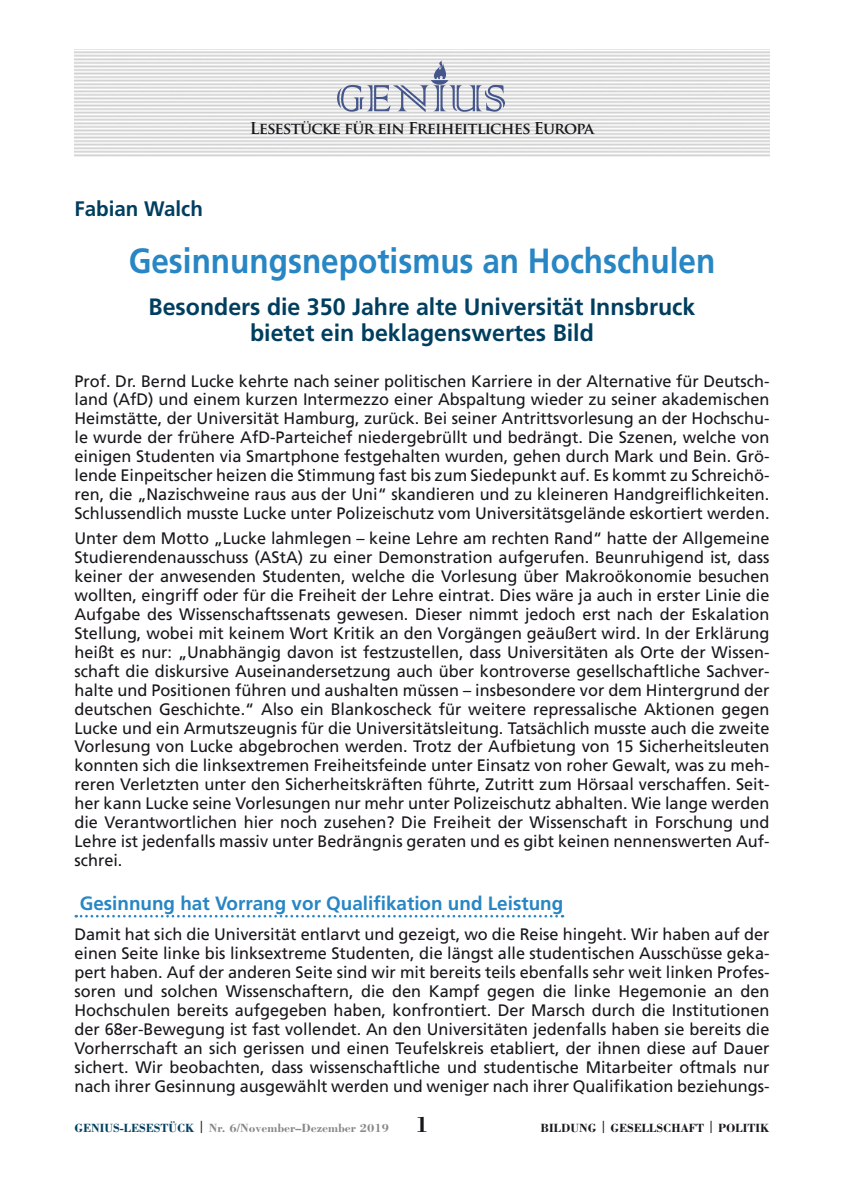
<style>
.page{position:relative;width:844px;height:1191px;background:#fff}
.page>*{position:absolute;margin:0;border:0;box-sizing:border-box;transform-origin:0 0}
.Beitrag_Titel{font:700 35px "Frutiger LT Std";color:#2786c3;scale:.9 1}
.Beitrag_Untertitel{font:700 23.62px/26.2px "Frutiger LT Std";color:#003e5f;text-align:center}
.Beitrag_Autor{font:700 21px "Frutiger LT Std";color:#003e5f}
.Zwischentitel{font:700 19.25px "Frutiger LT Std";color:#2786c3}
.Normal_nach_Titel_Un{font:16.62px/18.9px "Frutiger LT Std";color:#1a171c;text-align:justify}
.t1{font:700 15.92px "Trajan Pro";letter-spacing:-.05em;color:#1a171c}
.Fußzeile{font:700 12.25px "Bodoni Std";color:#87888a}
.Fußzeile-2{font:700 12.25px "Bodoni Std";color:#1a171c}
.s1{color:#003e5f}
.s2{color:#1a171c}
.s3{font-size:22.75px;color:#1a171c}
</style>
<div class="page">
<img style="left:337px;top:59px;width:168px;height:53px">
<img style="left:429px;top:59px;width:22px;height:22px">
<svg style="left:76px;top:915px;width:487px;height:2px"></svg>
<p class="t1" style="left:250px;top:118px;width:346px">Lesestücke für ein Freiheitliches Europa</p>
<p class="Beitrag_Autor" style="left:74px;top:197px;width:130px">Fabian Walch</p>
<p class="Beitrag_Titel" style="left:129px;top:240px;width:653px">Gesinnungsnepotismus an Hochschulen</p>
<p class="Beitrag_Untertitel" style="left:148px;top:294px;width:548px">Besonders die 350 Jahre alte Universität Innsbruck bietet ein beklagenswertes Bild</p>
<p class="Normal_nach_Titel_Un" style="left:74px;top:371px;width:696px">Prof. Dr. Bernd Lucke kehrte nach seiner politischen Karriere in der Alternative für Deutsch&shy;land (AfD) und einem kurzen Intermezzo einer Abspaltung wieder zu seiner akademischen Heimstätte, der Universität Hamburg, zurück. Bei seiner Antrittsvorlesung an der Hochschu&shy;le wurde der frühere AfD-Parteichef niedergebrüllt und bedrängt. Die Szenen, welche von einigen Studenten via Smartphone festgehalten wurden, gehen durch Mark und Bein. Grö&shy;lende Einpeitscher heizen die Stimmung fast bis zum Siedepunkt auf. Es kommt zu Schreichö&shy;ren, die „Nazischweine raus aus der Uni“ skandieren und zu kleineren Handgreiflichkeiten.<br>Schlussendlich musste Lucke unter Polizeischutz vom Universitätsgelände eskortiert werden.</p>
<p class="Normal_nach_Titel_Un" style="left:74px;top:529px;width:696px">Unter dem Motto „Lucke lahmlegen – keine Lehre am rechten Rand“ hatte der Allgemeine Studierendenausschuss (AStA) zu einer Demonstration aufgerufen. Beunruhigend ist, dass keiner der anwesenden Studenten, welche die Vorlesung über Makroökonomie besuchen wollten, eingriff oder für die Freiheit der Lehre eintrat. Dies wäre ja auch in erster Linie die Aufgabe des Wissenschaftssenats gewesen. Dieser nimmt jedoch erst nach der Eskalation Stellung, wobei mit keinem Wort Kritik an den Vorgängen geäußert wird. In der Erklärung heißt es nur: „Unabhängig davon ist festzustellen, dass Universitäten als Orte der Wissen&shy;schaft die diskursive Auseinandersetzung auch über kontroverse gesellschaftliche Sachver&shy;halte und Positionen führen und aushalten müssen – insbesondere vor dem Hintergrund der deutschen Geschichte.“ Also ein Blankoscheck für weitere repressalische Aktionen gegen Lucke und ein Armutszeugnis für die Universitätsleitung. Tatsächlich musste auch die zweite Vorlesung von Lucke abgebrochen werden. Trotz der Aufbietung von 15 Sicherheitsleuten konnten sich die linksextremen Freiheitsfeinde unter Einsatz von roher Gewalt, was zu meh&shy;reren Verletzten unter den Sicherheitskräften führte, Zutritt zum Hörsaal verschaffen. Seit&shy;her kann Lucke seine Vorlesungen nur mehr unter Polizeischutz abhalten. Wie lange werden die Verantwortlichen hier noch zusehen? Die Freiheit der Wissenschaft in Forschung und Lehre ist jedenfalls massiv unter Bedrängnis geraten und es gibt keinen nennenswerten Auf&shy;schrei.</p>
<p class="Zwischentitel" style="left:80px;top:892px;width:485px">Gesinnung hat Vorrang vor Qualifikation und Leistung</p>
<p class="Normal_nach_Titel_Un" style="left:74px;top:925px;width:696px">Damit hat sich die Universität entlarvt und gezeigt, wo die Reise hingeht. Wir haben auf der einen Seite linke bis linksextreme Studenten, die längst alle studentischen Ausschüsse geka&shy;pert haben. Auf der anderen Seite sind wir mit bereits teils ebenfalls sehr weit linken Profes&shy;soren und solchen Wissenschaftern, die den Kampf gegen die linke Hegemonie an den Hochschulen bereits aufgegeben haben, konfrontiert. Der Marsch durch die Institutionen der 68er-Bewegung ist fast vollendet. An den Universitäten jedenfalls haben sie bereits die Vorherrschaft an sich gerissen und einen Teufelskreis etabliert, der ihnen diese auf Dauer sichert. Wir beobachten, dass wissenschaftliche und studentische Mitarbeiter oftmals nur nach ihrer Gesinnung ausgewählt werden und weniger nach ihrer Qualifikation beziehungs-</p>
<p class="Fußzeile" style="left:74px;top:1120px;width:356px"><span class="s1">GENIUS-LESESTÜCK</span> <span class="s2">|</span> Nr. 6/November–Dezember 2019 <span class="s3">1</span></p>
<p class="Fußzeile-2" style="left:540px;top:1120px;width:230px">BILDUNG | GESELLSCHAFT | POLITIK</p>
</div>
